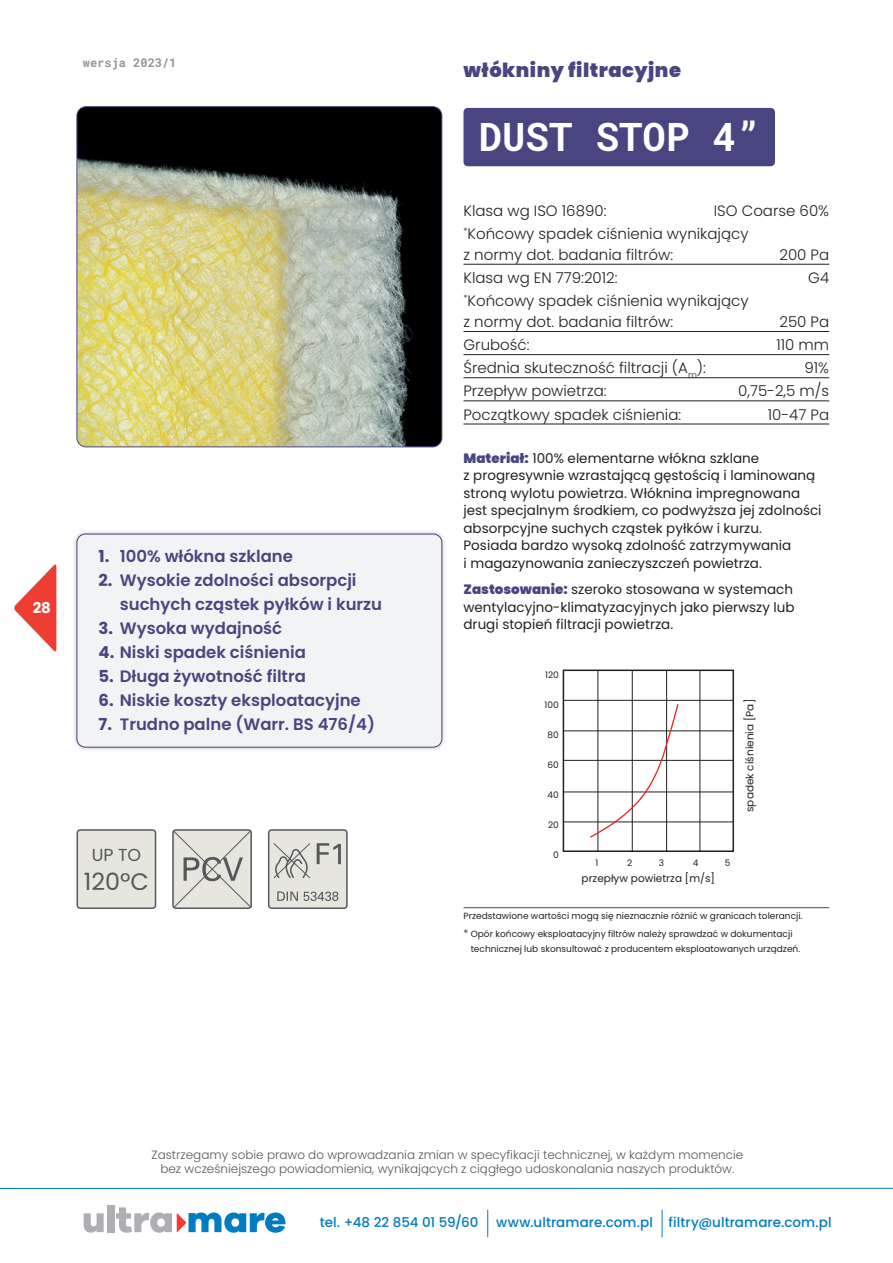
<style>
.page{position:relative;width:893px;height:1263px;background:#fff}
.page>*{position:absolute;margin:0;border:0;box-sizing:border-box;transform-origin:0 0}
.product_name{font:700 39px "Roboto Mono";color:#fff}
.t1{font:23.85px "Poppins";color:#57585a}
.t2{font:900 19.5px "Poppins";letter-spacing:.025em;color:#494581}
.t3{font:17.4px "Poppins";color:#57585a}
.t4{font:600 16.5px/24px "Poppins";color:#494581}
.dane{font:300 15px/21px "Poppins";color:#231f20}
.dane_bez_linii{font:300 15px "Poppins";color:#231f20}
.t5{font:700 15px "Poppins";color:#fff}
.text{font:13.5px/17.5px "Poppins";color:#231f20}
.t6{font:500 13.5px "Poppins";letter-spacing:.005em;color:#007cc2}
.t7{font:300 12px/14.4px "Poppins";color:#57585a;text-align:center}
.t8{font:700 12px "Roboto Mono";color:#939598}
.t9{font:10.5px "Poppins";color:#231f20}
.adnotacja{font:9px/18px "Poppins";color:#231f20}
.s1{font-weight:700}
.s2{font-weight:900;color:#494581}
.s3{font-weight:300;font-size:10.5px}
</style>
<div class="page">
<svg style="left:84px;top:1213px;width:20px;height:20px"></svg>
<div style="left:107px;top:1205px;width:7px;height:27px;background:#aeafb3"></div>
<svg style="left:116px;top:1207px;width:169px;height:26px"></svg>
<svg style="left:14px;top:564px;width:42px;height:88px"></svg>
<hr style="left:0;top:1188px;width:893px;height:1px;background:#007cc2">
<svg style="left:487px;top:1209px;width:1px;height:28px"></svg>
<svg style="left:662px;top:1209px;width:1px;height:28px"></svg>
<img style="left:77px;top:107px;width:365px;height:340px">
<div style="left:77px;top:106px;width:365px;height:341px;border:1px solid #494581;border-radius:9px"></div>
<div style="left:463px;top:108px;width:312px;height:58px;background:#494581;border-radius:4px"></div>
<div style="left:72px;top:529px;width:375px;height:223px;background:#231f20;opacity:.3"></div>
<div style="left:77px;top:534px;width:365px;height:213px;background:#f2f3f4;border-radius:9px"></div>
<div style="left:77px;top:534px;width:365px;height:213px;border:1px solid #494581;border-radius:9px"></div>
<hr style="left:463px;top:264px;width:366px;height:1px;background:#231f20">
<hr style="left:463px;top:331px;width:366px;height:1px;background:#231f20">
<hr style="left:463px;top:354px;width:366px;height:1px;background:#231f20">
<hr style="left:463px;top:377px;width:366px;height:1px;background:#231f20">
<hr style="left:463px;top:401px;width:366px;height:1px;background:#231f20">
<hr style="left:463px;top:424px;width:366px;height:1px;background:#231f20">
<hr style="left:463px;top:907px;width:366px;height:1px;background:#494581">
<div style="left:563px;top:669px;width:171px;height:183px;border:2px solid #231f20"></div>
<hr style="left:563px;top:700px;width:170px;height:1px;background:#231f20">
<hr style="left:563px;top:730px;width:170px;height:1px;background:#231f20">
<hr style="left:563px;top:760px;width:170px;height:1px;background:#231f20">
<hr style="left:563px;top:791px;width:170px;height:1px;background:#231f20">
<hr style="left:563px;top:821px;width:170px;height:1px;background:#231f20">
<hr style="left:632px;top:670px;width:1px;height:181px;background:#231f20">
<hr style="left:666px;top:670px;width:1px;height:181px;background:#231f20">
<hr style="left:597px;top:670px;width:1px;height:181px;background:#231f20">
<hr style="left:699px;top:670px;width:1px;height:181px;background:#231f20">
<svg style="left:589px;top:703px;width:90px;height:136px"></svg>
<div style="left:77px;top:830px;width:79px;height:78px;background:#e7e6de;border-radius:3px"></div>
<div style="left:77px;top:829px;width:79px;height:80px;border:2px solid #57585a;border-radius:3px"></div>
<svg style="left:172px;top:829px;width:80px;height:80px;background:#cdcdc6"></svg>
<div style="left:269px;top:830px;width:78px;height:78px;background:#e7e6de;border-radius:3px"></div>
<div style="left:268px;top:829px;width:80px;height:80px;border:2px solid #57585a;border-radius:3px"></div>
<svg style="left:277px;top:891px;width:61px;height:10px"></svg>
<svg style="left:273px;top:843px;width:68px;height:36px"></svg>
<p class="t5" style="left:33px;top:599px;width:20px">28</p>
<p class="t8" style="left:83px;top:54px;width:95px">wersja 2023/1</p>
<h3 class="t2" style="left:463px;top:59px;width:219px">włókniny filtracyjne</h3>
<p class="product_name" style="left:479px;top:109px;width:282px">DUST STOP 4”</p>
<p class="dane_bez_linii" style="left:463px;top:202px;width:144px">Klasa wg ISO 16890:</p>
<p class="dane_bez_linii" style="left:714px;top:202px;width:117px">ISO Coarse 60%</p>
<p class="dane" style="left:463px;top:223px;width:287px"><sup>*</sup>Końcowy spadek ciśnienia wynikający z normy dot. badania filtrów:</p>
<p class="dane" style="left:779px;top:244px;width:51px">200 Pa</p>
<p class="t4" style="left:99px;top:544px;width:196px"><span class="s1">1.</span> 100% włókna szklane</p>
<p class="t4" style="left:120px;top:568px;width:264px;text-indent:-21px"><span class="s1">2.</span> Wysokie zdolności absorpcji suchych cząstek pyłków i kurzu</p>
<p class="t4" style="left:99px;top:616px;width:185px"><span class="s1">3.</span> Wysoka wydajność</p>
<p class="t4" style="left:99px;top:640px;width:209px"><span class="s1">4.</span> Niski spadek ciśnienia</p>
<p class="t4" style="left:99px;top:664px;width:209px"><span class="s1">5.</span> Długa żywotność filtra</p>
<p class="t4" style="left:99px;top:688px;width:264px"><span class="s1">6.</span> Niskie koszty eksploatacyjne</p>
<p class="t4" style="left:99px;top:712px;width:278px"><span class="s1">7.</span> Trudno palne (Warr. BS 476/4)</p>
<p class="t3" style="left:92px;top:844px;width:51px">UP TO</p>
<p class="t1" style="left:84px;top:868px;width:67px">120ºC</p>
<p class="dane_bez_linii" style="left:463px;top:269px;width:156px">Klasa wg EN 779:2012:</p>
<p class="dane_bez_linii" style="left:808px;top:269px;width:22px">G4</p>
<p class="dane" style="left:463px;top:290px;width:287px"><sup>*</sup>Końcowy spadek ciśnienia wynikający z normy dot. badania filtrów:</p>
<p class="dane" style="left:779px;top:311px;width:51px">250 Pa</p>
<p class="dane" style="left:463px;top:334px;width:68px">Grubość:</p>
<p class="dane" style="left:776px;top:334px;width:54px">110 mm</p>
<p class="dane" style="left:463px;top:358px;width:244px">Średnia skuteczność filtracji (A<sub>m</sub>):</p>
<p class="dane" style="left:804px;top:358px;width:26px">91%</p>
<p class="dane" style="left:463px;top:381px;width:145px">Przepływ powietrza:</p>
<p class="dane" style="left:738px;top:381px;width:93px">0,75-2,5 m/s</p>
<p class="dane" style="left:463px;top:404px;width:219px">Początkowy spadek ciśnienia:</p>
<p class="dane" style="left:768px;top:404px;width:63px">10-47 Pa</p>
<p class="text" style="left:463px;top:449px;width:360px"><span class="s2">Materiał:</span> 100% elementarne włókna szklane<br>z progresywnie wzrastającą gęstością i laminowaną stroną wylotu powietrza. Włóknina impregnowana jest specjalnym środkiem, co podwyższa jej zdolności absorpcyjne suchych cząstek pyłków i kurzu.<br>Posiada bardzo wysoką zdolność zatrzymywania<br>i magazynowania zanieczyszczeń powietrza.</p>
<p class="text" style="left:463px;top:580px;width:333px"><span class="s2">Zastosowanie:</span> szeroko stosowana w systemach wentylacyjno-klimatyzacyjnych jako pierwszy lub drugi stopień filtracji powietrza.</p>
<p class="adnotacja" style="left:545px;top:665px;width:15px">120</p>
<p class="adnotacja" style="left:545px;top:695px;width:16px">100</p>
<p class="adnotacja" style="left:547px;top:725px;width:13px">80</p>
<p class="adnotacja" style="left:547px;top:755px;width:13px">60</p>
<p class="adnotacja" style="left:547px;top:785px;width:13px">40</p>
<p class="adnotacja" style="left:548px;top:815px;width:12px">20</p>
<p class="adnotacja" style="left:553px;top:845px;width:7px">0</p>
<p class="t9" style="left:744px;top:812px;width:115px;rotate:-90deg">spadek ciśnienia [Pa]</p>
<p class="adnotacja" style="left:595px;top:854px;width:4px">1</p>
<p class="adnotacja" style="left:627px;top:854px;width:7px">2</p>
<p class="adnotacja" style="left:659px;top:854px;width:7px">3</p>
<p class="adnotacja" style="left:693px;top:854px;width:7px">4</p>
<p class="adnotacja" style="left:725px;top:854px;width:7px">5</p>
<p class="t9" style="left:582px;top:872px;width:135px">przepływ powietrza [m/s]</p>
<p class="adnotacja" style="left:463px;top:907px;width:340px">Przedstawione wartości mogą się nieznacznie różnić w granicach tolerancji. <span class="s3">*</span> Opór końcowy eksploatacyjny filtrów należy sprawdzać w dokumentacji</p>
<p class="adnotacja" style="left:471px;top:940px;width:331px">technicznej lub skonsultować z producentem eksploatowanych urządzeń.</p>
<p class="t7" style="left:151px;top:1148px;width:593px">Zastrzegamy sobie prawo do wprowadzania zmian w specyfikacji technicznej, w każdym momencie bez wcześniejszego powiadomienia, wynikających z ciągłego udoskonalania naszych produktów.</p>
<p class="t6" style="left:320px;top:1215px;width:160px">tel. +48 22 854 01 59/60</p>
<p class="t6" style="left:496px;top:1215px;width:337px">www.ultramare.com.pl filtry@ultramare.com.pl</p>
</div>
